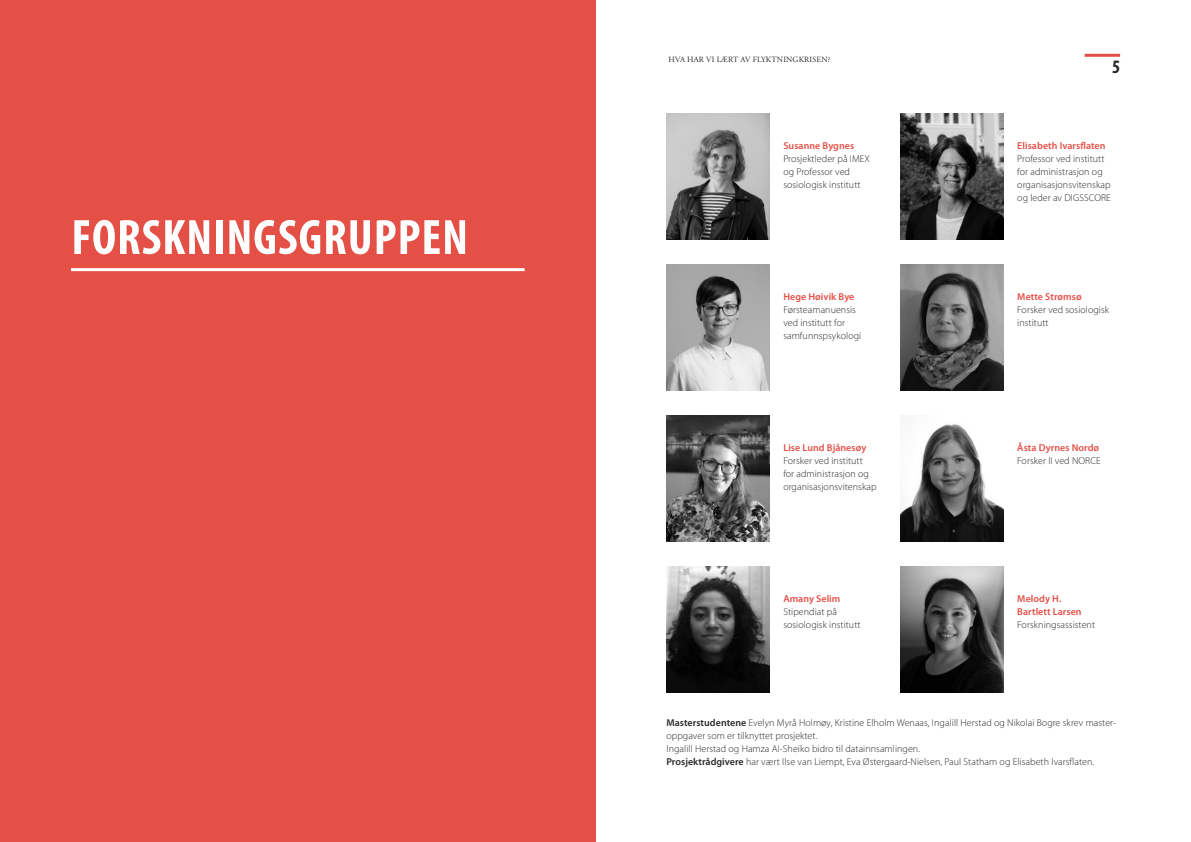
<style>
.page{position:relative;width:1191px;height:842px;background:#fff}
.page>*{position:absolute;margin:0;border:0;box-sizing:border-box;transform-origin:0 0}
.TITTEL_KAPITTELINNDE{font:700 condensed 50px "Myriad Pro";letter-spacing:.02em;color:#fff}
.t1{font:700 condensed 19px "Myriad Pro";color:#282827}
.Tittel_og_navn{font:300 10px/13px "Myriad Pro";letter-spacing:.005em;color:#282827}
.Tittel_og_navn-2{font:600 10px/13px "Myriad Pro";letter-spacing:.005em;color:#e44f46}
.t2{font:8px "Adobe Garamond Pro";letter-spacing:.02em;color:#282827}
.s1{font-weight:600;color:#e44f46}
.s2{font-weight:300;color:#282827}
.s3{font-weight:600}
</style>
<div class="page">
<img style="left:666px;top:113px;width:103px;height:127px">
<img style="left:666px;top:264px;width:103px;height:126px">
<img style="left:666px;top:415px;width:103px;height:126px">
<img style="left:666px;top:566px;width:103px;height:126px">
<img style="left:900px;top:113px;width:103px;height:127px">
<img style="left:900px;top:264px;width:103px;height:126px">
<img style="left:900px;top:415px;width:103px;height:126px">
<img style="left:900px;top:566px;width:103px;height:126px">
<div style="left:0;top:0;width:595px;height:842px;background:#e44f46"></div>
<hr style="left:1084px;top:54px;width:36px;height:3px;background:#e44f46">
<hr style="left:71px;top:268px;width:453px;height:3px;background:#fff">
<p class="TITTEL_KAPITTELINNDE" style="left:71px;top:206px;width:398px">FORSKNINGSGRUPPEN</p>
<p class="t2" style="left:668px;top:55px;width:163px">HVA HAR VI LÆRT AV FLYKTNINGKRISEN?</p>
<h2 class="t1" style="left:1112px;top:55px;width:10px">5</h2>
<p class="Tittel_og_navn" style="left:783px;top:139px;width:88px"><span class="s1">Susanne Bygnes<br></span>Prosjektleder på IMEX og Professor ved sosiologisk institutt</p>
<p class="Tittel_og_navn" style="left:1017px;top:139px;width:95px"><span class="s1">Elisabeth Ivarsflaten<br></span>Professor ved institutt for administrasjon og organisasjonsvitenskap og leder av DIGSSCORE</p>
<p class="Tittel_og_navn" style="left:783px;top:290px;width:79px"><span class="s1">Hege Høivik Bye<br></span>Førsteamanuensis ved institutt for samfunnspsykologi</p>
<p class="Tittel_og_navn" style="left:1017px;top:290px;width:93px"><span class="s1">Mette Strømsø<br></span>Forsker ved sosiologisk institutt</p>
<p class="Tittel_og_navn" style="left:783px;top:441px;width:95px"><span class="s1">Lise Lund Bjånesøy<br></span>Forsker ved institutt<br>for administrasjon og organisasjonsvitenskap</p>
<p class="Tittel_og_navn" style="left:1017px;top:441px;width:85px"><span class="s1">Åsta Dyrnes Nordø<br></span>Forsker II ved NORCE</p>
<p class="Tittel_og_navn" style="left:783px;top:592px;width:79px"><span class="s1">Amany Selim<br></span>Stipendiat på sosiologisk institutt</p>
<p class="Tittel_og_navn-2" style="left:1017px;top:592px;width:79px">Melody H.<br>Bartlett Larsen<br><span class="s2">Forskningsassistent</span></p>
<p class="Tittel_og_navn" style="left:666px;top:716px;width:451px"><span class="s3">Masterstudentene</span> Evelyn Myrå Holmøy, Kristine Elholm Wenaas, Ingalill Herstad og Nikolai Bogre skrev master&shy;oppgaver som er tilknyttet prosjektet.<br>Ingalill Herstad og Hamza Al-Sheiko bidro til datainnsamlingen.<br><span class="s3">Prosjektrådgivere</span> har vært Ilse van Liempt, Eva Østergaard-Nielsen, Paul Statham og Elisabeth Ivarsflaten.</p>
</div>
